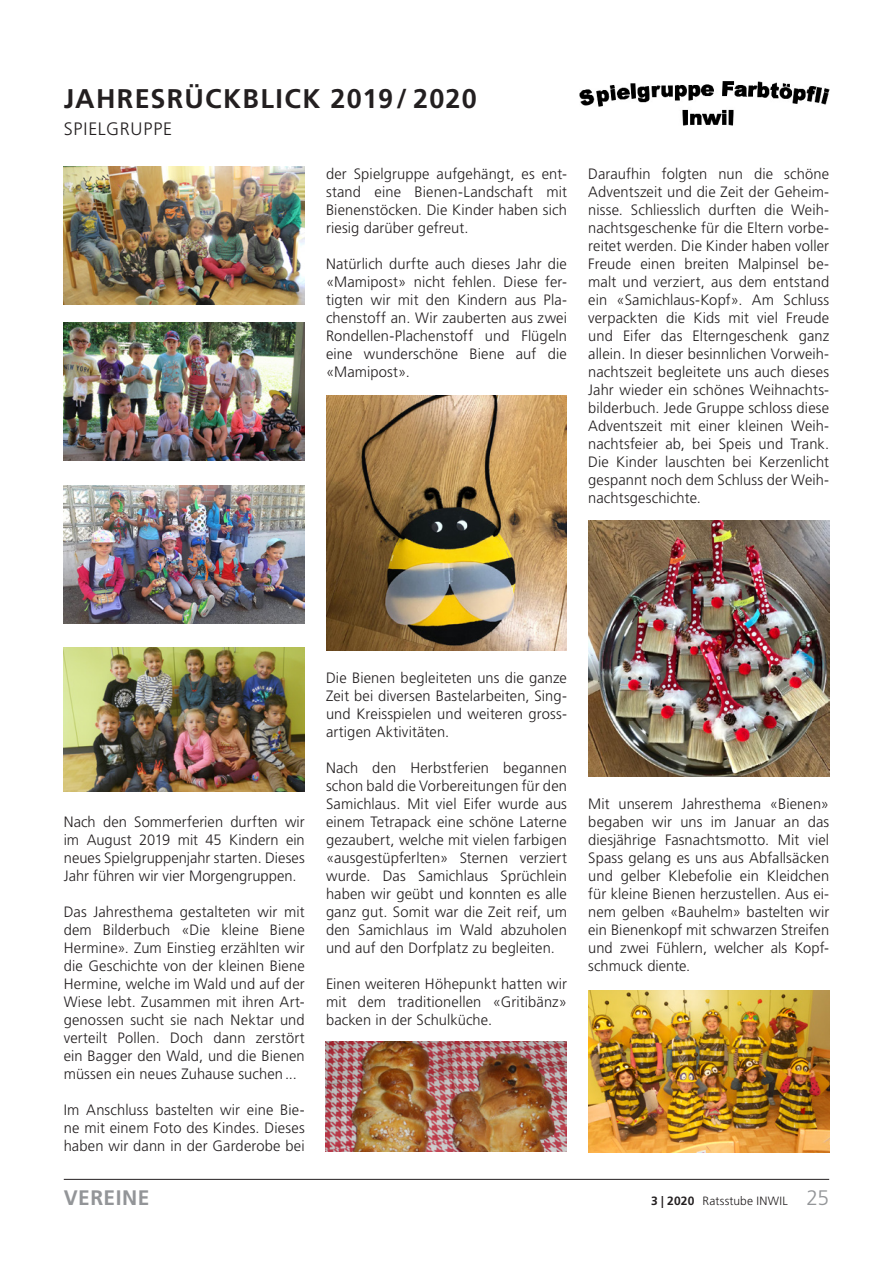
<style>
.page{position:relative;width:893px;height:1263px;background:#fff}
.page>*{position:absolute;margin:0;border:0;box-sizing:border-box;transform-origin:0 0}
.t1{font:700 27px "Frutiger LT Std";letter-spacing:.05em;color:#231f20}
.t2{font:700 21px "Frutiger LT Std";letter-spacing:.02em;color:#939598}
.t3{font:300 18px "Frutiger LT Std";letter-spacing:.045em;color:#231f20}
.t4{font:300 15px/18px "Frutiger LT Std";letter-spacing:.01em;color:#231f20;text-align:justify}
.t5{font:300 12px "Frutiger LT Std";letter-spacing:.02em;color:#231f20}
.s1{font-weight:700}
.s2{font-size:21px;color:#939598}
</style>
<div class="page">
<hr style="left:64px;top:1179px;width:765px;height:1px;background:#231f20">
<img style="left:579px;top:81px;width:250px;height:45px">
<img style="left:64px;top:167px;width:241px;height:138px">
<img style="left:64px;top:323px;width:241px;height:138px">
<img style="left:64px;top:485px;width:241px;height:138px">
<img style="left:64px;top:647px;width:241px;height:145px">
<img style="left:326px;top:395px;width:241px;height:256px">
<img style="left:326px;top:1042px;width:241px;height:109px">
<img style="left:588px;top:521px;width:242px;height:255px">
<img style="left:589px;top:990px;width:240px;height:163px">
<h1 class="t1" style="left:64px;top:82px;width:415px">JAHRESRÜCKBLICK 2019/ 2020</h1>
<p class="t3" style="left:64px;top:118px;width:110px">SPIELGRUPPE</p>
<p class="t4" style="left:326px;top:165px;width:242px">der Spielgruppe aufgehängt, es ent&shy;stand eine Bienen-Landschaft mit Bienenstöcken. Die Kinder haben sich riesig darüber gefreut.</p>
<p class="t4" style="left:326px;top:255px;width:242px">Natürlich durfte auch dieses Jahr die «Mamipost» nicht fehlen. Diese fer&shy;tigten wir mit den Kindern aus Pla&shy;chenstoff an. Wir zauberten aus zwei Rondellen-Plachenstoff und Flügeln eine wunderschöne Biene auf die «Mamipost».</p>
<p class="t4" style="left:588px;top:165px;width:242px">Daraufhin folgten nun die schöne Adventszeit und die Zeit der Geheim&shy;nisse. Schliesslich durften die Weih&shy;nachtsgeschenke für die Eltern vorbe&shy;reitet werden. Die Kinder haben voller Freude einen breiten Malpinsel be&shy;malt und verziert, aus dem entstand ein «Samichlaus-Kopf». Am Schluss verpackten die Kids mit viel Freude und Eifer das Elterngeschenk ganz allein. In dieser besinnlichen Vorweih&shy;nachtszeit begleitete uns auch dieses Jahr wieder ein schönes Weihnachts&shy;bilderbuch. Jede Gruppe schloss diese Adventszeit mit einer kleinen Weih&shy;nachtsfeier ab, bei Speis und Trank.<br>Die Kinder lauschten bei Kerzenlicht gespannt noch dem Schluss der Weih&shy;nachtsgeschichte.</p>
<p class="t4" style="left:64px;top:813px;width:242px">Nach den Sommerferien durften wir im August 2019 mit 45 Kindern ein neues Spielgruppenjahr starten. Dieses Jahr führen wir vier Morgengruppen.</p>
<p class="t4" style="left:64px;top:903px;width:242px">Das Jahresthema gestalteten wir mit dem Bilderbuch «Die kleine Biene Hermine». Zum Einstieg erzählten wir die Geschichte von der kleinen Biene Hermine, welche im Wald und auf der Wiese lebt. Zusammen mit ihren Art&shy;genossen sucht sie nach Nektar und verteilt Pollen. Doch dann zerstört ein Bagger den Wald, und die Bienen müssen ein neues Zuhause suchen ...</p>
<p class="t4" style="left:64px;top:1101px;width:242px">Im Anschluss bastelten wir eine Bie&shy;ne mit einem Foto des Kindes. Dieses haben wir dann in der Garderobe bei</p>
<p class="t4" style="left:326px;top:669px;width:242px">Die Bienen begleiteten uns die ganze Zeit bei diversen Bastelarbeiten, Sing&shy;und Kreisspielen und weiteren gross&shy;artigen Aktivitäten.</p>
<p class="t4" style="left:326px;top:759px;width:242px">Nach den Herbstferien begannen schon bald die Vorbereitungen für den Samichlaus. Mit viel Eifer wurde aus einem Tetrapack eine schöne Laterne gezaubert, welche mit vielen farbigen «ausgestüpferlten» Sternen verziert wurde. Das Samichlaus Sprüchlein haben wir geübt und konnten es alle ganz gut. Somit war die Zeit reif, um den Samichlaus im Wald abzuholen und auf den Dorfplatz zu begleiten.</p>
<p class="t4" style="left:326px;top:975px;width:242px">Einen weiteren Höhepunkt hatten wir mit dem traditionellen «Gritibänz» backen in der Schulküche.</p>
<p class="t4" style="left:588px;top:795px;width:242px">Mit unserem Jahresthema «Bienen» begaben wir uns im Januar an das diesjährige Fasnachtsmotto. Mit viel Spass gelang es uns aus Abfallsäcken und gelber Klebefolie ein Kleidchen für kleine Bienen herzustellen. Aus ei&shy;nem gelben «Bauhelm» bastelten wir ein Bienenkopf mit schwarzen Streifen und zwei Fühlern, welcher als Kopf&shy;schmuck diente.</p>
<h2 class="t2" style="left:64px;top:1185px;width:87px">VEREINE</h2>
<p class="t5" style="left:651px;top:1194px;width:180px"><span class="s1">3 | 2020</span> Ratsstube INWIL <span class="s2">25</span></p>
</div>
